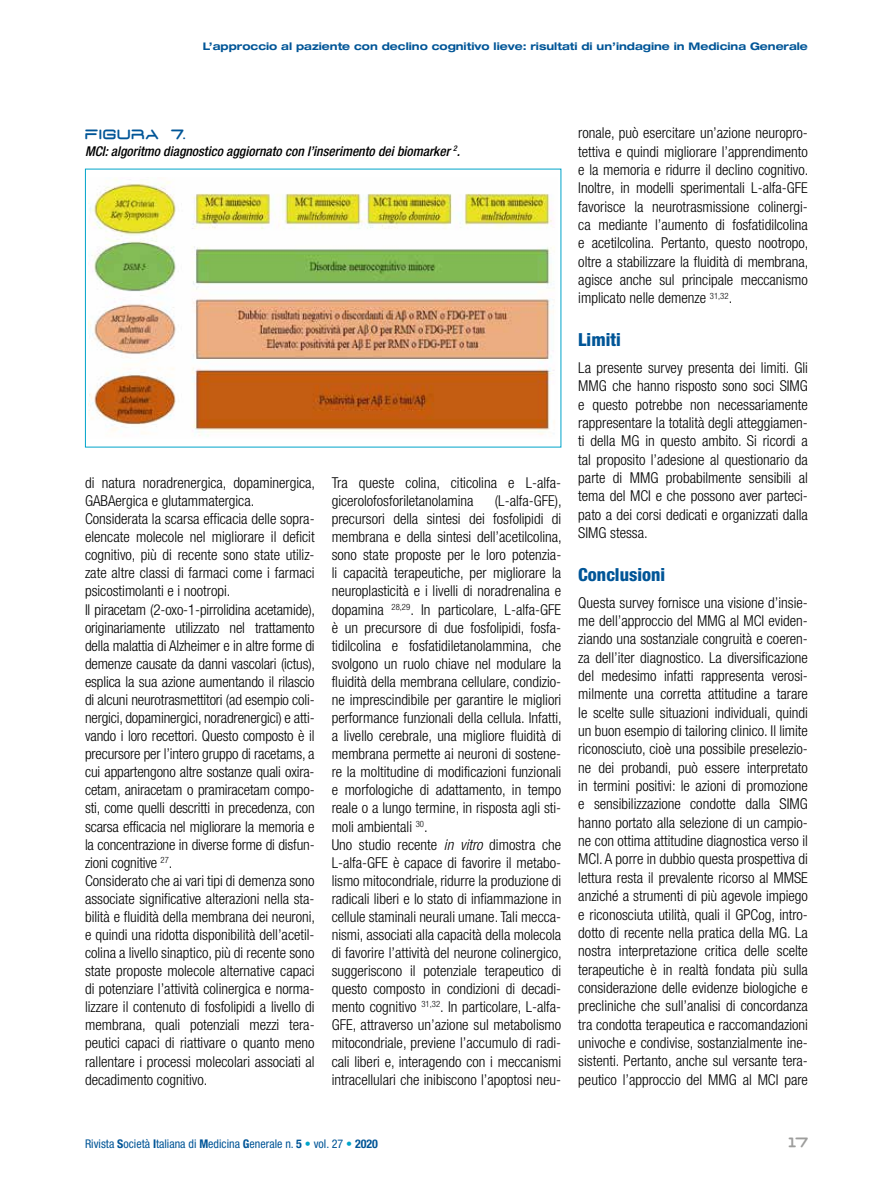
<style>
.page{position:relative;width:893px;height:1191px;background:#fff}
.page>*{position:absolute;margin:0;border:0;box-sizing:border-box;transform-origin:0 0}
.t1{font:800 condensed 18px "Helvetica Neue LT Std";color:#005597}
.t2{font:300 condensed 15px/18px "Helvetica Neue LT Std";color:#000}
.t3{font:italic 500 condensed 13.5px "Helvetica Neue LT Std";color:#000}
.t4{font:13.5px "D3 Euronism Bold";letter-spacing:.11em;color:#005597}
.t5{font:13.5px "D3 Euronism Bold";color:#9d9d9c}
.t6{font:condensed 12px "Helvetica Neue LT Std";color:#005597}
.t7{font:700 expanded 10.5px "Helvetica Neue LT Std";color:#005597}
.s1{font-style:italic}
.s2{font-weight:700}
.s3{color:#00a4ca}
</style>
<div class="page">
<img style="left:89px;top:179px;width:466px;height:257px">
<p class="t7" style="left:203px;top:40px;width:606px">L’approccio al paziente con declino cognitivo lieve: risultati di un’indagine in Medicina Generale</p>
<p class="t4" style="left:85px;top:129px;width:102px">FIGURA 7.</p>
<p class="t3" style="left:85px;top:143px;width:377px">MCI: algoritmo diagnostico aggiornato con l’inserimento dei biomarker <sup>2</sup>.</p>
<p class="t2" style="left:85px;top:473px;width:232px">di natura noradrenergica, dopaminergica, GABAergica e glutammatergica.<br>Considerata la scarsa efficacia delle sopra&shy;elencate molecole nel migliorare il deficit cognitivo, più di recente sono state utiliz&shy;zate altre classi di farmaci come i farmaci psicostimolanti e i nootropi.<br>Il piracetam (2-oxo-1-pirrolidina acetamide), originariamente utilizzato nel trattamento della malattia di Alzheimer e in altre forme di demenze causate da danni vascolari (ictus), esplica la sua azione aumentando il rilascio di alcuni neurotrasmettitori (ad esempio coli&shy;nergici, dopaminergici, noradrenergici) e atti&shy;vando i loro recettori. Questo composto è il precursore per l’intero gruppo di racetams, a cui appartengono altre sostanze quali oxira&shy;cetam, aniracetam o pramiracetam compo&shy;sti, come quelli descritti in precedenza, con scarsa efficacia nel migliorare la memoria e la concentrazione in diverse forme di disfun&shy;zioni cognitive <sup>27</sup>.<br>Considerato che ai vari tipi di demenza sono associate significative alterazioni nella sta&shy;bilità e fluidità della membrana dei neuroni, e quindi una ridotta disponibilità dell’acetil&shy;colina a livello sinaptico, più di recente sono state proposte molecole alternative capaci di potenziare l’attività colinergica e norma&shy;lizzare il contenuto di fosfolipidi a livello di membrana, quali potenziali mezzi tera&shy;peutici capaci di riattivare o quanto meno rallentare i processi molecolari associati al decadimento cognitivo.</p>
<p class="t2" style="left:332px;top:473px;width:231px">Tra queste colina, citicolina e L-alfa&shy;gicerolofosforiletanolamina</p>
<p class="t2" style="left:332px;top:491px;width:232px;text-indent:163px">(L-alfa-GFE), precursori della sintesi dei fosfolipidi di membrana e della sintesi dell’acetilcolina, sono state proposte per le loro potenzia&shy;li capacità terapeutiche, per migliorare la neuroplasticità e i livelli di noradrenalina e dopamina <sup>28,29</sup>. In particolare, L-alfa-GFE è un precursore di due fosfolipidi, fosfa&shy;tidilcolina e fosfatidiletanolammina, che svolgono un ruolo chiave nel modulare la fluidità della membrana cellulare, condizio&shy;ne imprescindibile per garantire le migliori performance funzionali della cellula. Infatti, a livello cerebrale, una migliore fluidità di membrana permette ai neuroni di sostene&shy;re la moltitudine di modificazioni funzionali e morfologiche di adattamento, in tempo reale o a lungo termine, in risposta agli sti&shy;moli ambientali <sup>30</sup>.<br>Uno studio recente <span class="s1">in vitro</span> dimostra che L-alfa-GFE è capace di favorire il metabo&shy;lismo mitocondriale, ridurre la produzione di radicali liberi e lo stato di infiammazione in cellule staminali neurali umane. Tali mecca&shy;nismi, associati alla capacità della molecola di favorire l’attività del neurone colinergico, suggeriscono il potenziale terapeutico di questo composto in condizioni di decadi&shy;mento cognitivo <sup>31,32</sup>. In particolare, L-alfa-GFE, attraverso un’azione sul metabolismo mitocondriale, previene l’accumulo di radi&shy;cali liberi e, interagendo con i meccanismi intracellulari che inibiscono l’apoptosi neu-</p>
<p class="t2" style="left:578px;top:124px;width:232px;text-align:justify">ronale, può esercitare un’azione neuropro&shy;tettiva e quindi migliorare l’apprendimento e la memoria e ridurre il declino cognitivo.<br>Inoltre, in modelli sperimentali L-alfa-GFE favorisce la neurotrasmissione colinergi&shy;ca mediante l’aumento di fosfatidilcolina e acetilcolina. Pertanto, questo nootropo, oltre a stabilizzare la fluidità di membrana, agisce anche sul principale meccanismo implicato nelle demenze <sup>31,32</sup>.</p>
<p class="t1" style="left:578px;top:328px;width:44px">Limiti</p>
<p class="t2" style="left:578px;top:358px;width:231px;text-align:justify">La presente survey presenta dei limiti. Gli MMG che hanno risposto sono soci SIMG e questo potrebbe non necessariamente rappresentare la totalità degli atteggiamen&shy;ti della MG in questo ambito. Si ricordi a tal proposito l’adesione al questionario da parte di MMG probabilmente sensibili al tema del MCI e che possono aver parteci&shy;pato a dei corsi dedicati e organizzati dalla SIMG stessa.</p>
<p class="t1" style="left:578px;top:563px;width:88px">Conclusioni</p>
<p class="t2" style="left:578px;top:593px;width:231px;text-align:justify">Questa survey fornisce una visione d’insie&shy;me dell’approccio del MMG al MCI eviden&shy;ziando una sostanziale congruità e coeren&shy;za dell’iter diagnostico. La diversificazione del medesimo infatti rappresenta verosi&shy;milmente una corretta attitudine a tarare le scelte sulle situazioni individuali, quindi un buon esempio di tailoring clinico. Il limite riconosciuto, cioè una possibile preselezio&shy;ne dei probandi, può essere interpretato in termini positivi: le azioni di promozione e sensibilizzazione condotte dalla SIMG hanno portato alla selezione di un campio&shy;ne con ottima attitudine diagnostica verso il MCI. A porre in dubbio questa prospettiva di lettura resta il prevalente ricorso al MMSE anziché a strumenti di più agevole impiego e riconosciuta utilità, quali il GPCog, intro&shy;dotto di recente nella pratica della MG. La nostra interpretazione critica delle scelte terapeutiche è in realtà fondata più sulla considerazione delle evidenze biologiche e precliniche che sull’analisi di concordanza tra condotta terapeutica e raccomandazioni univoche e condivise, sostanzialmente ine&shy;sistenti. Pertanto, anche sul versante tera&shy;peutico l’approccio del MMG al MCI pare</p>
<p class="t6" style="left:85px;top:1137px;width:294px">Rivista <span class="s2">S</span>ocietà <span class="s2">I</span>taliana di <span class="s2">M</span>edicina <span class="s2">G</span>enerale n. <span class="s2">5</span> <span class="s3">•</span> vol. 27 <span class="s3">•</span> <span class="s2">2020</span></p>
<p class="t5" style="left:789px;top:1137px;width:21px">17</p>
</div>
